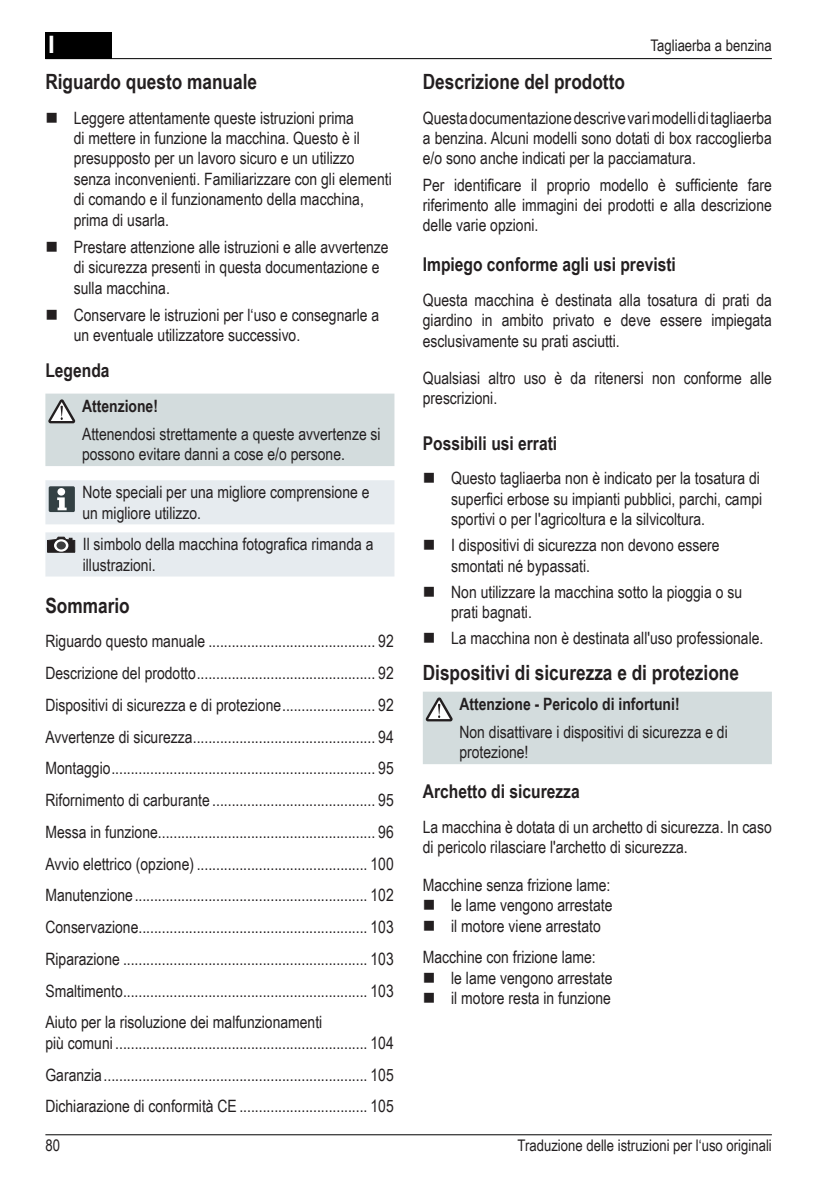
<style>
.page{position:relative;width:840px;height:1191px;background:#fff}
.page>*{position:absolute;margin:0;border:0;box-sizing:border-box;transform-origin:0 0}
.t1{font:700 24px "Arial";color:#fff}
.Überschrift_1_I{font:700 21px "Arial Narrow";color:#231f20}
.Überschrift_2{font:700 19px "Arial Narrow";color:#231f20}
.Fließtext{font:17px/20.4px "Arial Narrow";color:#231f20}
.Inhaltsverzeichnis{font:17px/20.4px "Arial Narrow";color:#231f20}
.Hinweistext{font:17px/20.4px "Arial Narrow";color:#231f20}
.Hinweistext_Fett{font:700 17px "Arial Narrow";color:#231f20}
.Fußzeile_rechts{font:16px "Arial Narrow";color:#231f20}
</style>
<div class="page">
<div style="left:45px;top:32px;width:67px;height:27px;background:#000"></div>
<hr style="left:45px;top:1134px;width:726px;height:1px;background:#000">
<hr style="left:45px;top:58px;width:726px;height:1px;background:#000">
<div style="left:45px;top:393px;width:349px;height:73px;background:#d3dcdd"></div>
<div style="left:45px;top:480px;width:349px;height:44px;background:#e6ebef"></div>
<div style="left:57px;top:488px;width:8px;height:7px;background:#fff;border-radius:50%"></div>
<div style="left:45px;top:532px;width:349px;height:44px;background:#e6ebef"></div>
<div style="left:423px;top:691px;width:348px;height:73px;background:#d3dcdd"></div>
<h1 class="t1" style="left:48px;top:29px;width:8px">I</h1>
<p class="Überschrift_1_I" style="left:45px;top:66px;width:213px">Riguardo questo manuale</p>
<p class="Fließtext" style="left:74px;top:107px;width:319px">Leggere attentamente queste istruzioni prima<br>di mettere in funzione la macchina. Questo è il presupposto per un lavoro sicuro e un utilizzo senza inconvenienti. Familiarizzare con gli elementi di comando e il funzionamento della macchina, prima di usarla.</p>
<p class="Fließtext" style="left:74px;top:236px;width:316px">Prestare attenzione alle istruzioni e alle avvertenze di sicurezza presenti in questa documentazione e sulla macchina.</p>
<p class="Fließtext" style="left:74px;top:304px;width:307px">Conservare le istruzioni per l‘uso e consegnarle a un eventuale utilizzatore successivo.</p>
<p class="Überschrift_2" style="left:45px;top:355px;width:66px">Legenda</p>
<p class="Hinweistext_Fett" style="left:82px;top:393px;width:77px">Attenzione!</p>
<p class="Hinweistext" style="left:82px;top:423px;width:300px">Attenendosi strettamente a queste avvertenze si possono evitare danni a cose e/o persone.</p>
<p class="Hinweistext" style="left:82px;top:481px;width:288px">Note speciali per una migliore comprensione e un migliore utilizzo.</p>
<p class="Hinweistext" style="left:83px;top:533px;width:292px">Il simbolo della macchina fotografica rimanda a illustrazioni.</p>
<p class="Überschrift_1_I" style="left:45px;top:589px;width:86px">Sommario</p>
<p class="Inhaltsverzeichnis" style="left:45px;top:630px;width:349px">Riguardo questo manuale ........................................... 92</p>
<p class="Inhaltsverzeichnis" style="left:45px;top:662px;width:349px">Descrizione del prodotto.............................................. 92</p>
<p class="Inhaltsverzeichnis" style="left:45px;top:694px;width:349px">Dispositivi di sicurezza e di protezione........................ 92</p>
<p class="Inhaltsverzeichnis" style="left:45px;top:726px;width:349px">Avvertenze di sicurezza............................................... 94</p>
<p class="Inhaltsverzeichnis" style="left:45px;top:757px;width:349px">Montaggio.................................................................... 95</p>
<p class="Inhaltsverzeichnis" style="left:45px;top:789px;width:349px">Rifornimento di carburante .......................................... 95</p>
<p class="Inhaltsverzeichnis" style="left:45px;top:821px;width:349px">Messa in funzione........................................................ 96</p>
<p class="Inhaltsverzeichnis" style="left:45px;top:853px;width:349px">Avvio elettrico (opzione) ............................................ 100</p>
<p class="Inhaltsverzeichnis" style="left:45px;top:884px;width:349px">Manutenzione............................................................ 102</p>
<p class="Inhaltsverzeichnis" style="left:45px;top:916px;width:349px">Conservazione........................................................... 103</p>
<p class="Inhaltsverzeichnis" style="left:45px;top:948px;width:349px">Riparazione ............................................................... 103</p>
<p class="Inhaltsverzeichnis" style="left:45px;top:980px;width:349px">Smaltimento............................................................... 103</p>
<p class="Inhaltsverzeichnis" style="left:45px;top:1011px;width:349px">Aiuto per la risoluzione dei malfunzionamenti<br>più comuni ................................................................. 104</p>
<p class="Inhaltsverzeichnis" style="left:45px;top:1063px;width:349px">Garanzia.................................................................... 105</p>
<p class="Inhaltsverzeichnis" style="left:45px;top:1095px;width:349px">Dichiarazione di conformità CE ................................. 105</p>
<p class="Fußzeile_rechts" style="left:650px;top:34px;width:123px">Tagliaerba a benzina</p>
<p class="Überschrift_1_I" style="left:422px;top:66px;width:203px">Descrizione del prodotto</p>
<p class="Fließtext" style="left:422px;top:107px;width:350px;text-align:justify">Questa documentazione descrive vari modelli di tagliaerba a benzina. Alcuni modelli sono dotati di box raccoglierba e/o sono anche indicati per la pacciamatura.</p>
<p class="Fließtext" style="left:422px;top:174px;width:350px;text-align:justify">Per identificare il proprio modello è sufficiente fare riferimento alle immagini dei prodotti e alla descrizione delle varie opzioni.</p>
<p class="Überschrift_2" style="left:422px;top:250px;width:254px">Impiego conforme agli usi previsti</p>
<p class="Fließtext" style="left:422px;top:289px;width:350px;text-align:justify">Questa macchina è destinata alla tosatura di prati da giardino in ambito privato e deve essere impiegata esclusivamente su prati asciutti.</p>
<p class="Fließtext" style="left:422px;top:367px;width:350px">Qualsiasi altro uso è da ritenersi non conforme alle prescrizioni.</p>
<p class="Überschrift_2" style="left:422px;top:429px;width:136px">Possibili usi errati</p>
<p class="Fließtext" style="left:451px;top:467px;width:312px">Questo tagliaerba non è indicato per la tosatura di superfici erbose su impianti pubblici, parchi, campi sportivi o per l'agricoltura e la silvicoltura.</p>
<p class="Fließtext" style="left:451px;top:534px;width:270px">I dispositivi di sicurezza non devono essere smontati né bypassati.</p>
<p class="Fließtext" style="left:451px;top:581px;width:292px">Non utilizzare la macchina sotto la pioggia o su prati bagnati.</p>
<p class="Fließtext" style="left:451px;top:627px;width:313px">La macchina non è destinata all'uso professionale.</p>
<p class="Überschrift_1_I" style="left:422px;top:657px;width:317px">Dispositivi di sicurezza e di protezione</p>
<p class="Hinweistext_Fett" style="left:459px;top:691px;width:221px">Attenzione - Pericolo di infortuni!</p>
<p class="Hinweistext" style="left:459px;top:721px;width:270px">Non disattivare i dispositivi di sicurezza e di protezione!</p>
<p class="Überschrift_2" style="left:422px;top:777px;width:158px">Archetto di sicurezza</p>
<p class="Fließtext" style="left:422px;top:816px;width:350px">La macchina è dotata di un archetto di sicurezza. In caso di pericolo rilasciare l'archetto di sicurezza.</p>
<p class="Fließtext" style="left:422px;top:874px;width:189px">Macchine senza frizione lame:</p>
<p class="Fließtext" style="left:451px;top:894px;width:163px">le lame vengono arrestate</p>
<p class="Fließtext" style="left:451px;top:914px;width:151px">il motore viene arrestato</p>
<p class="Fließtext" style="left:422px;top:946px;width:174px">Macchine con frizione lame:</p>
<p class="Fließtext" style="left:451px;top:967px;width:163px">le lame vengono arrestate</p>
<p class="Fließtext" style="left:451px;top:987px;width:161px">il motore resta in funzione</p>
<p class="Fußzeile_rechts" style="left:45px;top:1133px;width:16px">80</p>
<p class="Fußzeile_rechts" style="left:517px;top:1133px;width:256px">Traduzione delle istruzioni per l‘uso originali</p>
</div>
